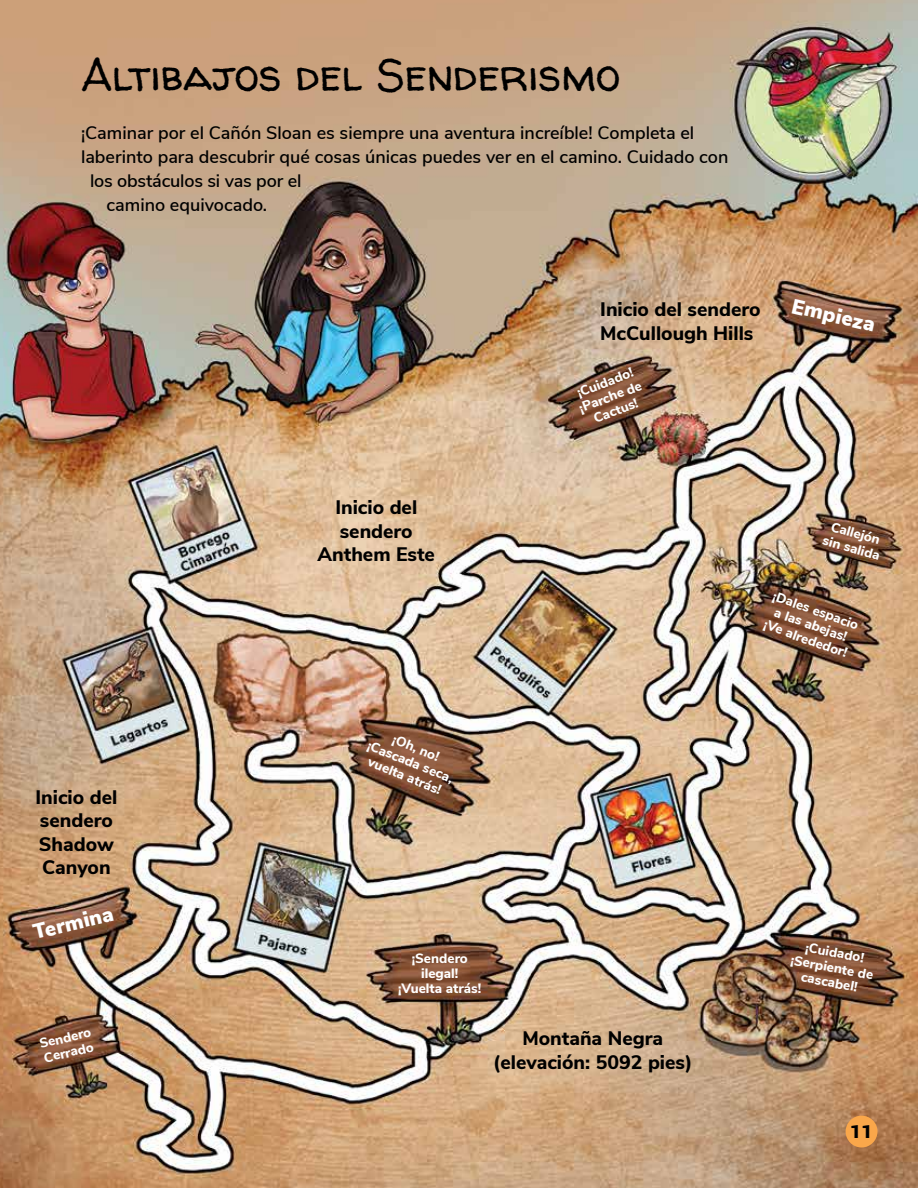
<style>
.page{position:relative;width:918px;height:1188px;background:#fff}
.page>*{position:absolute;margin:0;border:0;box-sizing:border-box;transform-origin:0 0}
.t1{font:45px "Walter Turncoat";color:#000}
.t2{font:900 21px "Nunito Sans";color:#fff}
.t3{font:800 19.5px/23.4px "Nunito Sans";color:#000;text-align:center}
.t4{font:600 18px "Nunito Sans";color:#000}
.t5{font:900 18px "Roboto";color:#000;scale:1.1 1}
.t6{font:800 13.5px/15px "Nunito Sans";color:#fff;text-align:center}
</style>
<div class="page">
<img style="left:0;top:0;width:918px;height:1188px">
<div style="left:846px;top:1116px;width:32px;height:32px;background:#faa74a;border-radius:50%"></div>
<h1 class="t1" style="left:81px;top:44px;width:541px">Altibajos del Senderismo</h1>
<h3 class="t4" style="left:81px;top:120px;width:615px">¡Caminar por el Cañón Sloan es siempre una aventura increíble! Completa el</h3>
<h3 class="t4" style="left:81px;top:144px;width:649px">laberinto para descubrir qué cosas únicas puedes ver en el camino. Cuidado con</h3>
<h3 class="t4" style="left:90px;top:168px;width:213px">los obstáculos si vas por el</h3>
<h3 class="t4" style="left:107px;top:192px;width:162px">camino equivocado.</h3>
<h3 class="t3" style="left:35px;top:784px;width:83px;text-align:left">Inicio del sendero<br>Shadow<br>Canyon</h3>
<h2 class="t2" style="left:30px;top:917px;width:83px;rotate:-13deg">Termina</h2>
<p class="t6" style="left:38px;top:1035px;width:54px;text-align:left;rotate:-13deg">Sendero<br>Cerrado</p>
<h3 class="t3" style="left:318px;top:495px;width:119px">Inicio del sendero<br>Anthem Este</h3>
<p class="t6" style="left:377px;top:723px;width:93px;rotate:22deg">¡Oh, no! ¡Cascada seca, vuelta atrás!</p>
<h3 class="t3" style="left:600px;top:297px;width:162px">Inicio del sendero</h3>
<h2 class="t2" style="left:796px;top:290px;width:86px;rotate:13deg">Empieza</h2>
<h3 class="t3" style="left:600px;top:320px;width:155px">McCullough Hills</h3>
<p class="t6" style="left:571px;top:387px;width:68px;rotate:-21deg">¡Cuidado! ¡Parche de<br>Cactus!</p>
<p class="t6" style="left:830px;top:517px;width:60px;rotate:16deg">Callejón sin salida</p>
<p class="t6" style="left:776px;top:587px;width:91px;rotate:20deg">¡Dales espacio a las abejas! ¡Ve alrededor!</p>
<p class="t6" style="left:398px;top:950px;width:85px">¡Sendero ilegal! ¡Vuelta atrás!</p>
<h3 class="t3" style="left:493px;top:1026px;width:201px">Montaña Negra (elevación: 5092 pies)</h3>
<p class="t6" style="left:795px;top:937px;width:85px;rotate:10deg">¡Cuidado! ¡Serpiente de cascabel!</p>
<h3 class="t5" style="left:850px;top:1118px;width:22px">11</h3>
</div>
